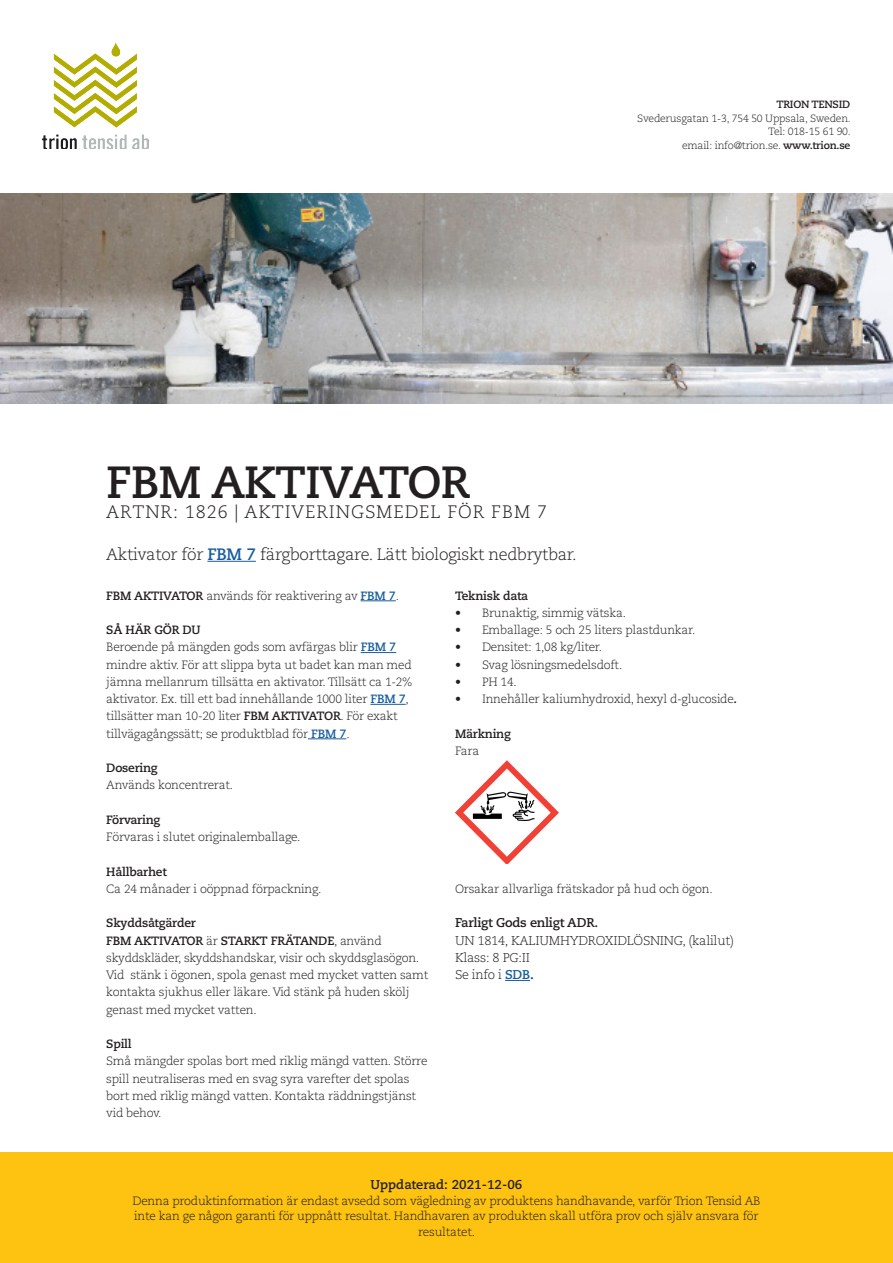
<style>
.page{position:relative;width:893px;height:1263px;background:#fff}
.page>*{position:absolute;margin:0;border:0;box-sizing:border-box;transform-origin:0 0}
.Rubrik{font:700 45px "Caecilia LT Std";letter-spacing:-.02em;color:#231f20}
.Rubrik-2{font:300 18px "Caecilia LT Std";letter-spacing:.05em;color:#231f20}
.Rubrik-3{font:300 16.5px "Caecilia LT Std";letter-spacing:-.02em;color:#231f20}
.Brödtext{font:300 12.75px "Caecilia LT Std";letter-spacing:-.02em;color:#231f20}
.Brödtext-2{font:700 12.75px "Caecilia LT Std";letter-spacing:-.02em;color:#231f20}
.Brödtext-3{font:700 12.75px "Caecilia LT Std";color:#231f20}
.Brödtext-4{font:300 12px/17.2px "Caecilia LT Std";letter-spacing:-.02em;color:#231f20}
.Rubrik_3{font:700 12px "Caecilia LT Std";letter-spacing:-.02em;color:#231f20}
.Rubrik_2{font:700 12px "Caecilia LT Std";letter-spacing:-.02em;color:#231f20}
.Rubrik_3-2{font:300 12px "Caecilia LT Std";color:#231f20}
.t1{font:300 10.5px "Caecilia LT Std";letter-spacing:-.02em;color:#231f20}
.t2{font:700 10.5px "Caecilia LT Std";letter-spacing:-.02em;color:#231f20}
.s1{font-weight:700}
.s2{font-weight:700;color:#175d9e}
</style>
<div class="page">
<div style="left:0;top:1152px;width:893px;height:111px;background:#fec210"></div>
<img style="left:0;top:194px;width:893px;height:210px">
<img style="left:43px;top:43px;width:106px;height:106px">
<hr style="left:207px;top:561px;width:49px;height:1px;background:#175d9e">
<hr style="left:361px;top:600px;width:35px;height:1px;background:#175d9e">
<hr style="left:361px;top:652px;width:35px;height:1px;background:#175d9e">
<hr style="left:370px;top:704px;width:36px;height:1px;background:#175d9e">
<hr style="left:308px;top:738px;width:38px;height:1px;background:#175d9e">
<svg style="left:505px;top:980px;width:25px;height:1px"></svg>
<img style="left:455px;top:761px;width:103px;height:103px">
<p class="t2" style="left:776px;top:98px;width:76px">TRION TENSID</p>
<p class="t1" style="left:637px;top:112px;width:215px">Svederusgatan 1-3, 754 50 Uppsala, Sweden.</p>
<p class="t1" style="left:768px;top:126px;width:84px">Tel: 018-15 61 90.</p>
<p class="t1" style="left:682px;top:139px;width:170px">email: info@trion.se. <span class="s1">www.trion.se</span></p>
<p class="Rubrik" style="left:106px;top:456px;width:365px">FBM AKTIVATOR</p>
<p class="Rubrik-2" style="left:106px;top:501px;width:442px">ARTNR: 1826 | AKTIVERINGSMEDEL FÖR FBM 7</p>
<p class="Rubrik-3" style="left:106px;top:545px;width:472px">Aktivator för <span class="s2">FBM 7</span> färgborttagare. Lätt biologiskt nedbrytbar.</p>
<p class="Brödtext-4" style="left:106px;top:587px;width:294px"><span class="s1">FBM AKTIVATOR</span> används för reaktivering av <span class="s2">FBM 7</span>.</p>
<p class="Rubrik_2" style="left:106px;top:623px;width:96px">SÅ HÄR GÖR DU</p>
<p class="Brödtext-4" style="left:106px;top:639px;width:308px">Beroende på mängden gods som avfärgas blir <span class="s2">FBM 7 </span>mindre aktiv. För att slippa byta ut badet kan man med jämna mellanrum tillsätta en aktivator. Tillsätt ca 1-2% aktivator. Ex. till ett bad innehållande 1000 liter <span class="s2">FBM 7</span>, tillsätter man 10-20 liter <span class="s1">FBM AKTIVATOR</span>. För exakt tillvägagångssätt; se produktblad för <span class="s2">FBM 7</span>.</p>
<p class="Rubrik_3" style="left:106px;top:761px;width:53px">Dosering</p>
<p class="Brödtext-4" style="left:106px;top:777px;width:128px">Används koncentrerat.</p>
<p class="Rubrik_3" style="left:106px;top:813px;width:56px">Förvaring</p>
<p class="Brödtext-4" style="left:106px;top:829px;width:196px">Förvaras i slutet originalemballage.</p>
<p class="Rubrik_3" style="left:106px;top:864px;width:62px">Hållbarhet</p>
<p class="Brödtext-4" style="left:106px;top:880px;width:217px">Ca 24 månader i oöppnad förpackning.</p>
<p class="Rubrik_3" style="left:106px;top:916px;width:91px">Skyddsåtgärder</p>
<p class="Brödtext-4" style="left:106px;top:932px;width:324px"><span class="s1">FBM AKTIVATOR</span> är <span class="s1">STARKT FRÄTANDE</span>, använd skyddskläder, skyddshandskar, visir och skyddsglasögon.<br>Vid stänk i ögonen, spola genast med mycket vatten samt kontakta sjukhus eller läkare. Vid stänk på huden skölj genast med mycket vatten.</p>
<p class="Rubrik_3" style="left:106px;top:1037px;width:27px">Spill</p>
<p class="Brödtext-4" style="left:106px;top:1053px;width:323px">Små mängder spolas bort med riklig mängd vatten. Större spill neutraliseras med en svag syra varefter det spolas bort med riklig mängd vatten. Kontakta räddningstjänst vid behov.</p>
<p class="Rubrik_3" style="left:455px;top:588px;width:75px">Teknisk data</p>
<p class="Brödtext-4" style="left:455px;top:604px;width:173px">• Brunaktig, simmig vätska.</p>
<p class="Brödtext-4" style="left:455px;top:622px;width:242px">• Emballage: 5 och 25 liters plastdunkar.</p>
<p class="Brödtext-4" style="left:455px;top:639px;width:149px">• Densitet: 1,08 kg/liter.</p>
<p class="Brödtext-4" style="left:455px;top:656px;width:169px">• Svag lösningsmedelsdoft.</p>
<p class="Brödtext-4" style="left:455px;top:673px;width:63px">• PH 14.</p>
<p class="Brödtext-4" style="left:455px;top:691px;width:284px">• Innehåller kaliumhydroxid, hexyl d-glucoside<span class="s1">.</span></p>
<p class="Rubrik_3" style="left:455px;top:726px;width:57px">Märkning</p>
<p class="Rubrik_3-2" style="left:455px;top:744px;width:26px">Fara</p>
<p class="Brödtext-4" style="left:455px;top:880px;width:259px">Orsakar allvarliga frätskador på hud och ögon.</p>
<p class="Brödtext-2" style="left:455px;top:915px;width:145px">Farligt Gods enligt ADR.</p>
<p class="Brödtext" style="left:455px;top:933px;width:281px">UN 1814, KALIUMHYDROXIDLÖSNING, (kalilut)</p>
<p class="Brödtext" style="left:455px;top:950px;width:77px">Klass: 8 PG:II</p>
<p class="Brödtext" style="left:455px;top:967px;width:80px">Se info i <span class="s2">SDB</span><span class="s1">.</span></p>
<p class="Brödtext-3" style="left:371px;top:1177px;width:153px">Uppdaterad: 2021-12-06</p>
<p class="Brödtext-4" style="left:133px;top:1193px;width:629px;line-height:15.8px;text-align:center">Denna produktinformation är endast avsedd som vägledning av produktens handhavande, varför Trion Tensid AB inte kan ge någon garanti för uppnått resultat. Handhavaren av produkten skall utföra prov och själv ansvara för resultatet.</p>
</div>
